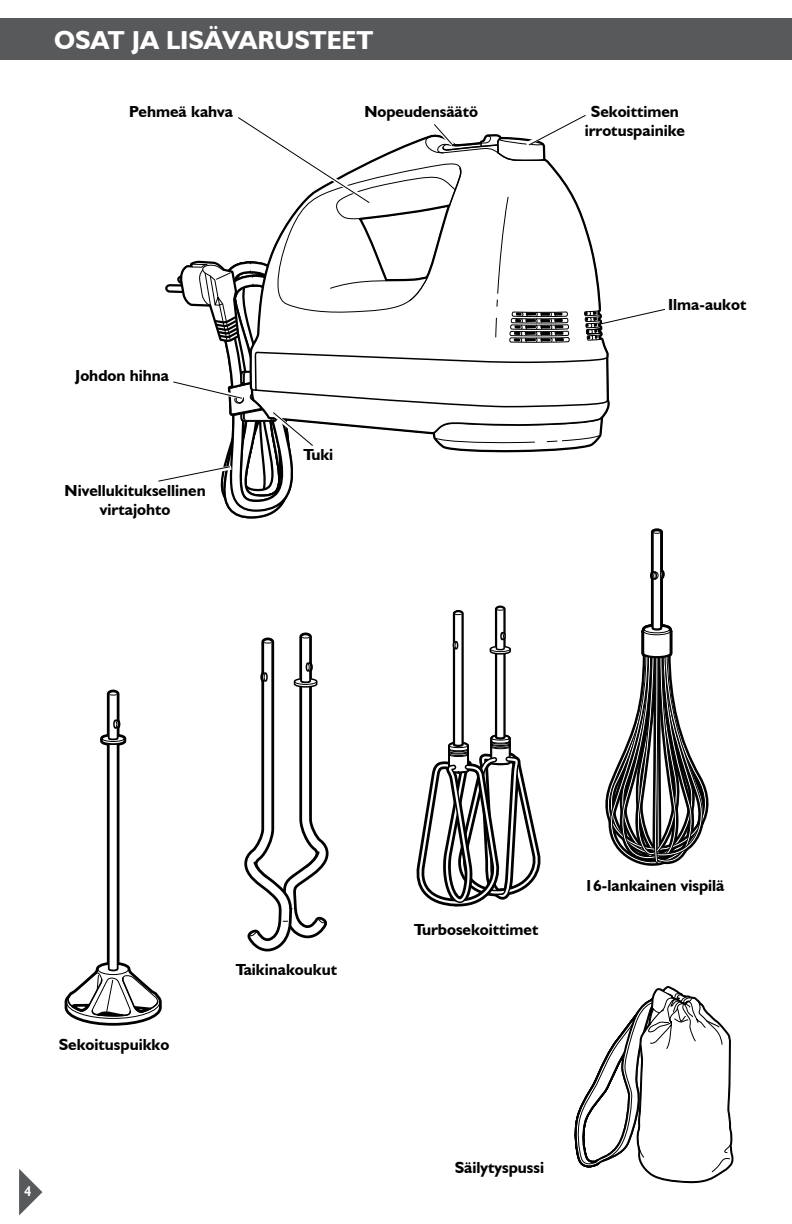
<style>
.page{position:relative;width:792px;height:1224px;background:#fff}
.page>*{position:absolute;margin:0;border:0;box-sizing:border-box;transform-origin:0 0}
.t1{font:700 26px "Humanist 521 BT";color:#fff}
.t2{font:700 16px/19px "Humanist 521 BT";color:#000;text-align:center}
.t3{font:700 14px "Humanist 521 BT";color:#fff;scale:.9 1}
</style>
<div class="page">
<svg style="left:19px;top:1169px;width:23px;height:46px"></svg>
<div style="left:0;top:18px;width:792px;height:42px;background:#58595b"></div>
<svg style="left:417px;top:606px;width:123px;height:301px"></svg>
<svg style="left:244px;top:633px;width:85px;height:318px"></svg>
<svg style="left:65px;top:690px;width:97px;height:336px"></svg>
<svg style="left:605px;top:529px;width:104px;height:337px"></svg>
<svg style="left:575px;top:987px;width:158px;height:196px"></svg>
<svg style="left:158px;top:115px;width:507px;height:403px"></svg>
<h1 class="t1" style="left:54px;top:24px;width:221px">Osat ja l isävarus</h1>
<h1 class="t1" style="left:310px;top:24px;width:65px">teet</h1>
<p class="t2" style="left:129px;top:101px;width:106px">Pehmeä kahva</p>
<p class="t2" style="left:585px;top:101px;width:102px">Sekoittimen irrotuspainike</p>
<p class="t2" style="left:364px;top:101px;width:115px">Nopeudensäätö</p>
<p class="t2" style="left:75px;top:365px;width:95px">Johdon hihna</p>
<p class="t2" style="left:65px;top:481px;width:143px">Nivellukituksellinen virtajohto</p>
<p class="t2" style="left:304px;top:445px;width:31px">Tuki</p>
<p class="t2" style="left:668px;top:294px;width:80px">Ilma-aukot</p>
<p class="t2" style="left:59px;top:1034px;width:112px">Sekoituspuikko</p>
<p class="t3" style="left:25px;top:1182px;width:9px">4</p>
<p class="t2" style="left:236px;top:960px;width:103px">Taikinakoukut</p>
<p class="t2" style="left:414px;top:920px;width:126px">Turbosekoittimet</p>
<p class="t2" style="left:585px;top:875px;width:142px">16-lankainen vispilä</p>
<p class="t2" style="left:455px;top:1157px;width:91px">Säilytyspussi</p>
</div>
